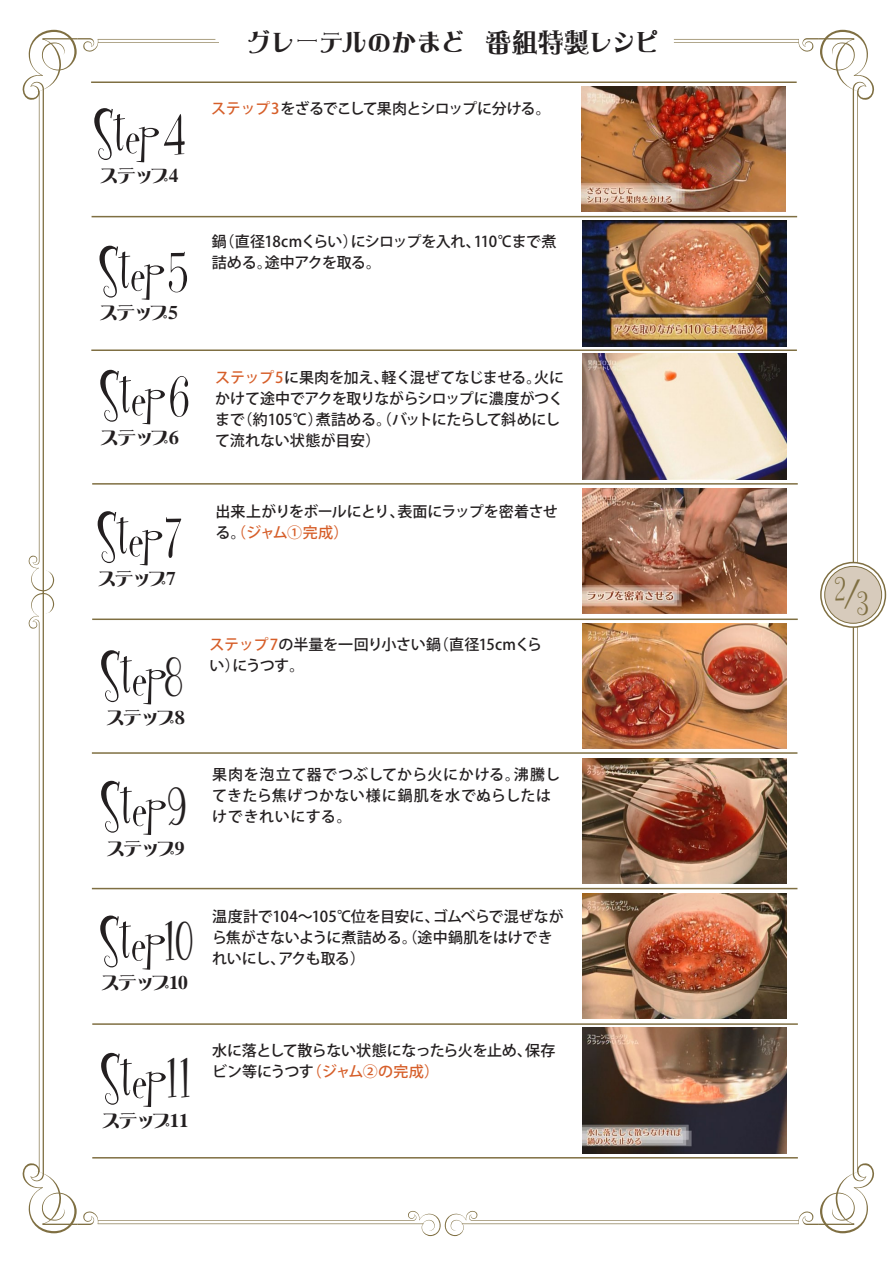
<style>
.page{position:relative;width:893px;height:1263px;background:#fff}
.page>*{position:absolute;margin:0;border:0;box-sizing:border-box;transform-origin:0 0}
.t1{font:42px "Fontdinerdotcom";color:#231f20}
.t2{font:27px "DF Yu Ga So W7 WINP RKSJ H";letter-spacing:-.095em;color:#231f20}
.t3{font:25.8px "Fontdinerdotcom";color:#7f6f42}
.t4{font:18px "DF Lei Ga So W9 WIN RKSJ H";letter-spacing:-.015em;color:#231f20}
.t5{font:500 15px/21px "Koz Go Pro";letter-spacing:-.015em;color:#231f20}
.t6{font:500 15px/21px "Koz Go Pro";letter-spacing:.04em;color:#231f20}
.t7{font:500 15px/21px "Koz Go Pro";letter-spacing:-.035em;color:#231f20}
.t8{font:500 15px/21px "Koz Go Pro";letter-spacing:-.04em;color:#231f20}
.t9{font:500 15px "Koz Go Pro";letter-spacing:-.045em;color:#231f20}
.s1{color:#d65e29}
.s2{font-size:30.9px}
</style>
<div class="page">
<svg style="left:821px;top:562px;width:64px;height:65px"></svg>
<svg style="left:825px;top:566px;width:57px;height:57px"></svg>
<img style="left:22px;top:30px;width:853px;height:1206px">
<p class="t4" style="left:100px;top:167px;width:80px">ステップ4</p>
<p class="t4" style="left:99px;top:304px;width:80px">ステップ5</p>
<p class="t4" style="left:100px;top:428px;width:80px">ステップ6</p>
<h2 class="t2" style="left:245px;top:28px;width:417px">グレーテルのかまど 番組特製レシピ</h2>
<p class="t9" style="left:211px;top:99px;width:341px"><span class="s1">ステップ3</span>をざるでこして果肉とシロップに分ける。</p>
<p class="t7" style="left:212px;top:231px;width:346px">鍋（直径18cmくらい）にシロップを入れ、110℃まで煮詰める。途中アクを取る。</p>
<p class="t5" style="left:215px;top:368px;width:350px"><span class="s1">ステップ5</span>に果肉を加え、軽く混ぜてなじませる。火にかけて途中でアクを取りながらシロップに濃度がつくまで（約105℃）煮詰める。（バットにたらして斜めにして流れない状態が目安）</p>
<p class="t4" style="left:98px;top:569px;width:79px">ステップ7</p>
<h1 class="t1" style="left:164px;top:645px;width:20px">8</h1>
<p class="t4" style="left:106px;top:708px;width:80px">ステップ8</p>
<h1 class="t1" style="left:167px;top:776px;width:22px">9</h1>
<p class="t4" style="left:106px;top:839px;width:79px">ステップ9</p>
<p class="t8" style="left:215px;top:502px;width:344px">出来上がりをボールにとり、表面にラップを密着させる。<span class="s1">（ジャム①完成）</span></p>
<p class="t5" style="left:209px;top:635px;width:334px"><span class="s1">ステップ7</span>の半量を一回り小さい鍋（直径15cmくらい）にうつす。</p>
<p class="t6" style="left:212px;top:764px;width:349px">果肉を泡立て器でつぶしてから火にかける。沸騰してきたら焦げつかない様に鍋肌を水でぬらしたはけできれいにする。</p>
<h1 class="t1" style="left:165px;top:910px;width:30px">10</h1>
<p class="t4" style="left:101px;top:974px;width:88px">ステップ10</p>
<p class="t5" style="left:212px;top:906px;width:353px">温度計で104～105℃位を目安に、ゴムべらで混ぜながら焦がさないように煮詰める。（途中鍋肌をはけできれいにし、アクも取る）</p>
<h1 class="t1" style="left:168px;top:1048px;width:24px">11</h1>
<p class="t4" style="left:102px;top:1111px;width:88px">ステップ11</p>
<p class="t5" style="left:212px;top:1041px;width:345px">水に落として散らない状態になったら火を止め、保存ビン等にうつす<span class="s1">（ジャム②の完成）</span></p>
<h3 class="t3" style="left:835px;top:570px;width:35px">2<span class="s2">/</span><sub>3</sub></h3>
</div>
